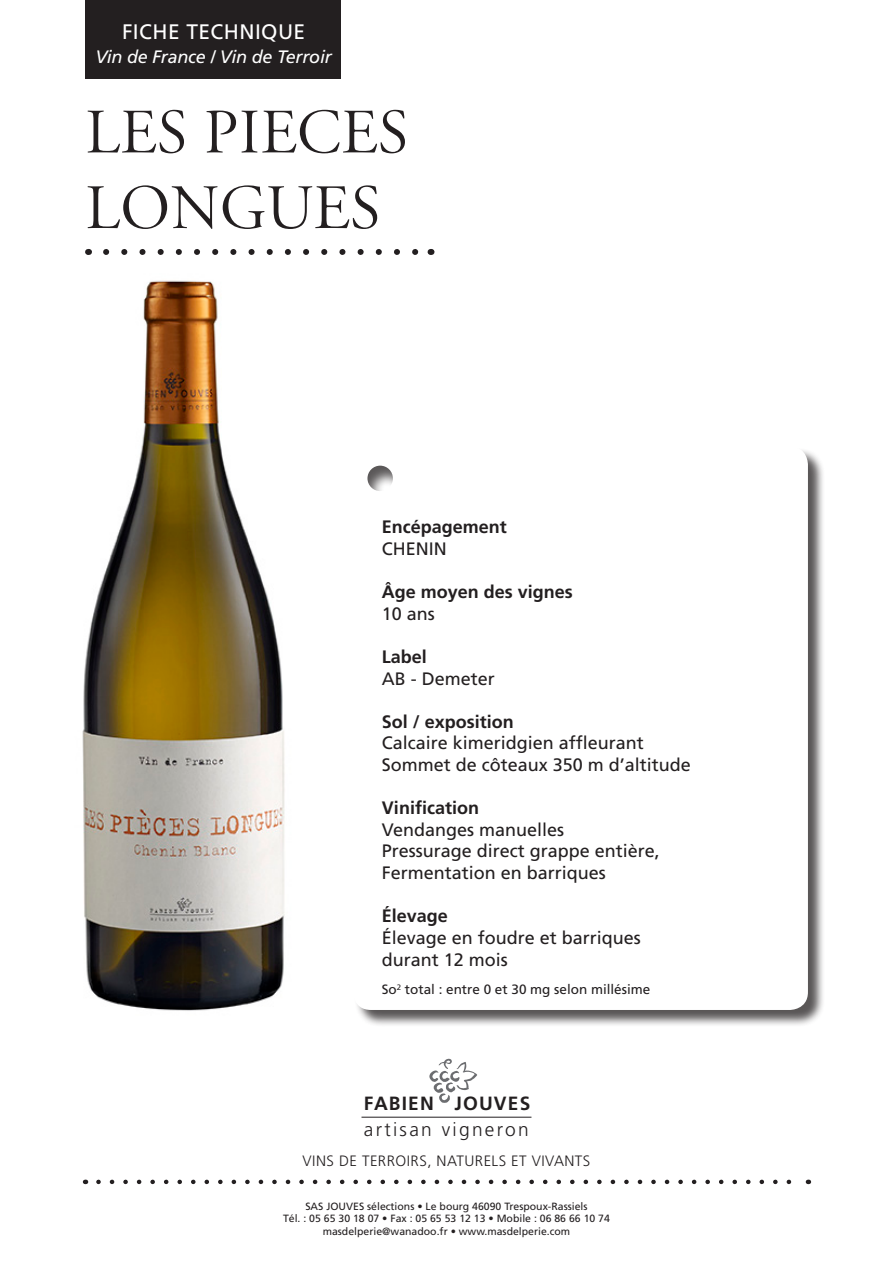
<style>
.page{position:relative;width:893px;height:1263px;background:#fff}
.page>*{position:absolute;margin:0;border:0;box-sizing:border-box;transform-origin:0 0}
.t1{font:63px "Adobe Garamond Titling";color:#231f20}
.t2{font:21px "Frutiger";letter-spacing:.02em;color:#fff}
.t3{font:300 19.2px "Frutiger";letter-spacing:.12em;color:#231f20}
.t4{font:700 19.2px "Frutiger";letter-spacing:.06em;color:#231f20}
.t5{font:18px/21.6px "Frutiger";color:#231f20}
.t6{font:700 18px "Frutiger";color:#231f20}
.t7{font:italic 18px "Frutiger";letter-spacing:-.015em;color:#fff}
.t8{font:300 15px "Frutiger";letter-spacing:.03em;color:#231f20}
.t9{font:13.5px "Frutiger";color:#231f20}
.t10{font:10.5px/12.6px "Frutiger";color:#231f20;text-align:center}
</style>
<div class="page">
<svg style="left:98px;top:1179px;width:694px;height:5px"></svg>
<hr style="left:361px;top:1117px;width:170px;height:1px;background:#231f20">
<svg style="left:429px;top:1059px;width:48px;height:44px"></svg>
<div style="left:354px;top:447px;width:471px;height:580px;background:#231f20;opacity:.75"></div>
<div style="left:353px;top:446px;width:455px;height:564px;background:#fff;border-radius:18px"></div>
<div style="left:367px;top:464px;width:28px;height:29px;background:#231f20;opacity:.75"></div>
<svg style="left:106px;top:249px;width:313px;height:6px"></svg>
<div style="left:85px;top:0;width:255px;height:78px;background:#231f20"></div>
<img style="left:82px;top:280px;width:203px;height:731px">
<p class="t2" style="left:122px;top:20px;width:185px">FICHE TECHNIQUE</p>
<p class="t7" style="left:95px;top:46px;width:238px">Vin de France / Vin de Terroir</p>
<p class="t1" style="left:85px;top:97px;width:325px">LES PIECES</p>
<p class="t1" style="left:85px;top:172px;width:297px">LONGUES</p>
<p class="t6" style="left:382px;top:517px;width:127px">Encépagement</p>
<p class="t5" style="left:382px;top:538px;width:66px">CHENIN</p>
<p class="t6" style="left:382px;top:581px;width:193px">Âge moyen des vignes</p>
<p class="t5" style="left:382px;top:603px;width:55px">10 ans</p>
<p class="t6" style="left:382px;top:646px;width:47px">Label</p>
<p class="t5" style="left:382px;top:667px;width:115px">AB - Demeter</p>
<p class="t6" style="left:382px;top:711px;width:134px">Sol / exposition</p>
<p class="t5" style="left:382px;top:732px;width:311px">Calcaire kimeridgien affleurant<br>Sommet de côteaux 350 m d’altitude</p>
<p class="t6" style="left:382px;top:797px;width:99px">Vinification</p>
<p class="t5" style="left:382px;top:819px;width:184px">Vendanges manuelles</p>
<p class="t5" style="left:382px;top:840px;width:280px">Pressurage direct grappe entière,<br>Fermentation en barriques</p>
<p class="t6" style="left:382px;top:905px;width:68px">Élevage</p>
<p class="t5" style="left:382px;top:927px;width:261px">Élevage en foudre et barriques durant 12 mois</p>
<p class="t9" style="left:382px;top:982px;width:270px">So<sup>2</sup> total : entre 0 et 30 mg selon millésime</p>
<p class="t4" style="left:364px;top:1092px;width:168px">FABIEN JOUVES</p>
<p class="t3" style="left:364px;top:1118px;width:166px">artisan vigneron</p>
<p class="t8" style="left:303px;top:1152px;width:289px">VINS DE TERROIRS, NATURELS ET VIVANTS</p>
<p class="t10" style="left:283px;top:1199px;width:328px">SAS JOUVES sélections • Le bourg 46090 Trespoux-Rassiels<br>Tél. : 05 65 30 18 07 • Fax : 05 65 53 12 13 • Mobile : 06 86 66 10 74 masdelperie@wanadoo.fr • www.masdelperie.com</p>
</div>
